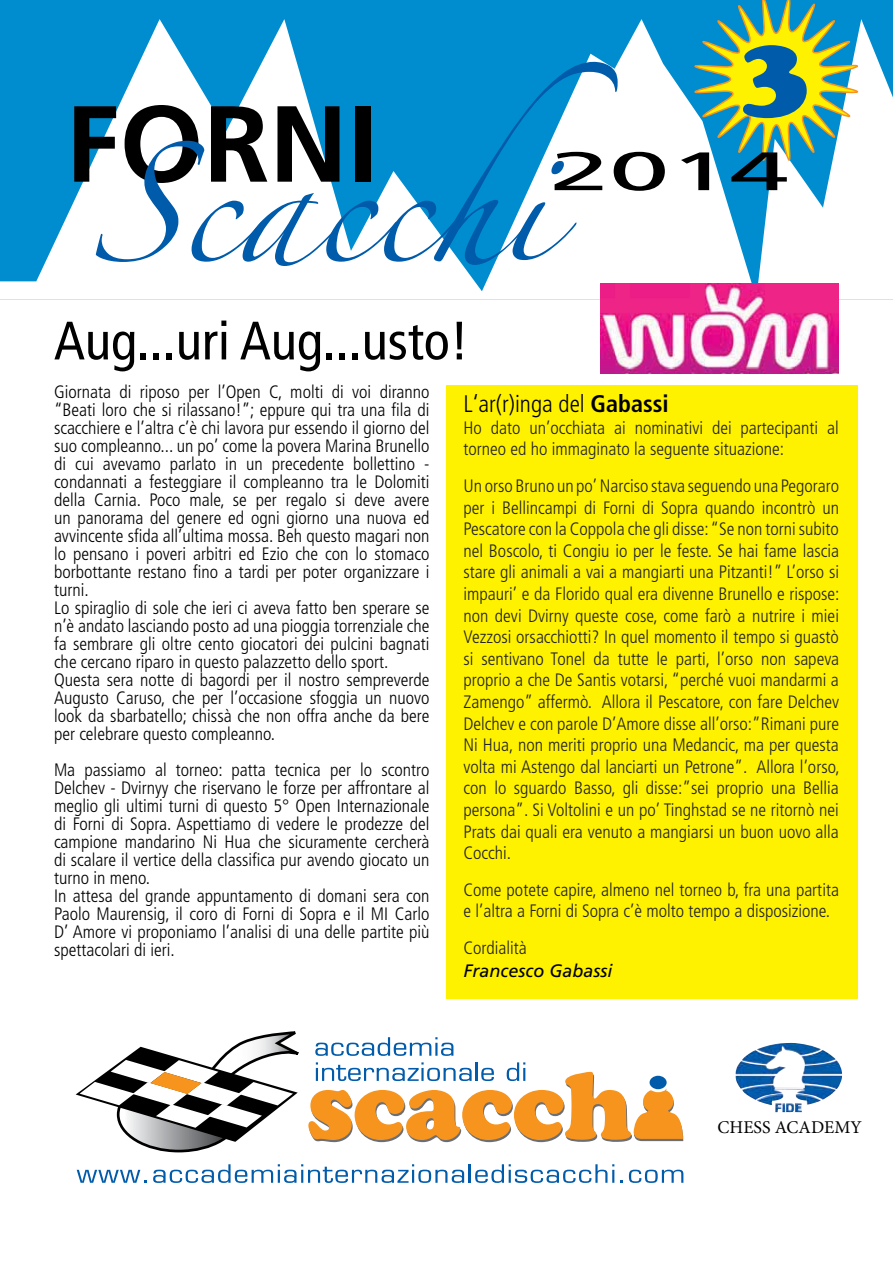
<style>
.page{position:relative;width:893px;height:1263px;background:#fff}
.page>*{position:absolute;margin:0;border:0;box-sizing:border-box;transform-origin:0 0}
.t1{font:108px "Zapfino";color:#005baa}
.t2{font:700 108px "Frutiger LT Std";color:#000}
.t3{font:105px "Cooper Black Std";color:#005baa}
.t4{font:condensed 54px "Frutiger LT Std";color:#000}
.t5{font:54px "Frutiger LT Std";color:#000;scale:2 1}
.t6{font:300 condensed 24px "Frutiger LT Std";color:#000}
.t7{font:300 condensed 18px/18px "Frutiger LT Std";color:#000}
.t8{font:300 condensed 18px/21.6px "Frutiger LT Std";color:#222}
.t9{font:italic 18px "Frutiger LT Std";color:#000}
.t10{font:18px "Minion Pro";color:#000}
.s1{font-weight:700}
</style>
<div class="page">
<div style="left:0;top:0;width:893px;height:300px;background:#008dd0"></div>
<svg style="left:0;top:19px;width:893px;height:281px;fill:#fff"></svg>
<svg style="left:686px;top:0;width:180px;height:169px"></svg>
<svg style="left:77px;top:1170px;width:70px;height:13px"></svg>
<svg style="left:153px;top:1164px;width:461px;height:19px"></svg>
<svg style="left:629px;top:1170px;width:54px;height:13px"></svg>
<svg style="left:315px;top:1037px;width:138px;height:19px"></svg>
<svg style="left:308px;top:1062px;width:375px;height:80px"></svg>
<svg style="left:76px;top:1031px;width:223px;height:120px"></svg>
<img style="left:736px;top:1043px;width:106px;height:46px">
<img style="left:600px;top:284px;width:239px;height:90px">
<div style="left:446px;top:385px;width:412px;height:613px;background:#fff200"></div>
<h2 class="t3" style="left:743px;top:7px;width:68px">3</h2>
<h3 class="t5" style="left:549px;top:140px;width:122px">2014</h3>
<h1 class="t1" style="left:89px;top:160px;width:530px">Scacchi</h1>
<h1 class="t2" style="left:65px;top:81px;width:314px">FORNI</h1>
<h3 class="t4" style="left:54px;top:309px;width:416px">Aug...uri Aug...usto!</h3>
<p class="t7" style="left:54px;top:383px;width:377px">Giornata di riposo per l’Open C, molti di voi diranno “Beati loro che si rilassano!”; eppure qui tra una fila di scacchiere e l’altra c’è chi lavora pur essendo il giorno del suo compleanno... un po’ come la povera Marina Brunello di cui avevamo parlato in un precedente bollettino - condannati a festeggiare il compleanno tra le Dolomiti della Carnia. Poco male, se per regalo si deve avere un panorama del genere ed ogni giorno una nuova ed avvincente sfida all’ultima mossa. Beh questo magari non lo pensano i poveri arbitri ed Ezio che con lo stomaco borbottante restano fino a tardi per poter organizzare i turni.<br>Lo spiraglio di sole che ieri ci aveva fatto ben sperare se n’è andato lasciando posto ad una pioggia torrenziale che fa sembrare gli oltre cento giocatori dei pulcini bagnati che cercano riparo in questo palazzetto dello sport.<br>Questa sera notte di bagordi per il nostro sempreverde Augusto Caruso, che per l’occasione sfoggia un nuovo look da sbarbatello; chissà che non offra anche da bere per celebrare questo compleanno.</p>
<p class="t7" style="left:54px;top:761px;width:377px">Ma passiamo al torneo: patta tecnica per lo scontro Delchev - Dvirnyy che riservano le forze per affrontare al meglio gli ultimi turni di questo 5° Open Internazionale di Forni di Sopra. Aspettiamo di vedere le prodezze del campione mandarino Ni Hua che sicuramente cercherà di scalare il vertice della classifica pur avendo giocato un turno in meno.<br>In attesa del grande appuntamento di domani sera con Paolo Maurensig, il coro di Forni di Sopra e il MI Carlo D’ Amore vi proponiamo l’analisi di una delle partite più spettacolari di ieri.</p>
<h3 class="t6" style="left:463px;top:390px;width:207px">L‘ar(r)inga del <span class="s1">Gabassi</span></h3>
<p class="t8" style="left:463px;top:417px;width:377px">Ho dato un’occhiata ai nominativi dei partecipanti al torneo ed ho immaginato la seguente situazione:</p>
<p class="t8" style="left:463px;top:475px;width:378px;text-align:justify">Un orso Bruno un po’ Narciso stava seguendo una Pegoraro per i Bellincampi di Forni di Sopra quando incontrò un Pescatore con la Coppola che gli disse: “Se non torni subito nel Boscolo, ti Congiu io per le feste. Se hai fame lascia stare gli animali a vai a mangiarti una Pitzanti!” L’orso si impauri’ e da Florido qual era divenne Brunello e rispose: non devi Dvirny queste cose, come farò a nutrire i miei Vezzosi orsacchiotti? In quel momento il tempo si guastò si sentivano Tonel da tutte le parti, l’orso non sapeva proprio a che De Santis votarsi, “perché vuoi mandarmi a Zamengo” affermò. Allora il Pescatore, con fare Delchev Delchev e con parole D’Amore disse all’orso:”Rimani pure Ni Hua, non meriti proprio una Medancic, ma per questa volta mi Astengo dal lanciarti un Petrone”. Allora l’orso, con lo sguardo Basso, gli disse:”sei proprio una Bellia persona”. Si Voltolini e un po’ Tinghstad se ne ritornò nei Prats dai quali era venuto a mangiarsi un buon uovo alla Cocchi.</p>
<p class="t8" style="left:463px;top:879px;width:377px">Come potete capire, almeno nel torneo b, fra una partita e l’altra a Forni di Sopra c’è molto tempo a disposizione.</p>
<p class="t8" style="left:463px;top:937px;width:65px">Cordialità</p>
<p class="t9" style="left:463px;top:960px;width:151px">Francesco Gabassi</p>
<p class="t10" style="left:718px;top:1115px;width:146px">CHESS ACADEMY</p>
</div>
